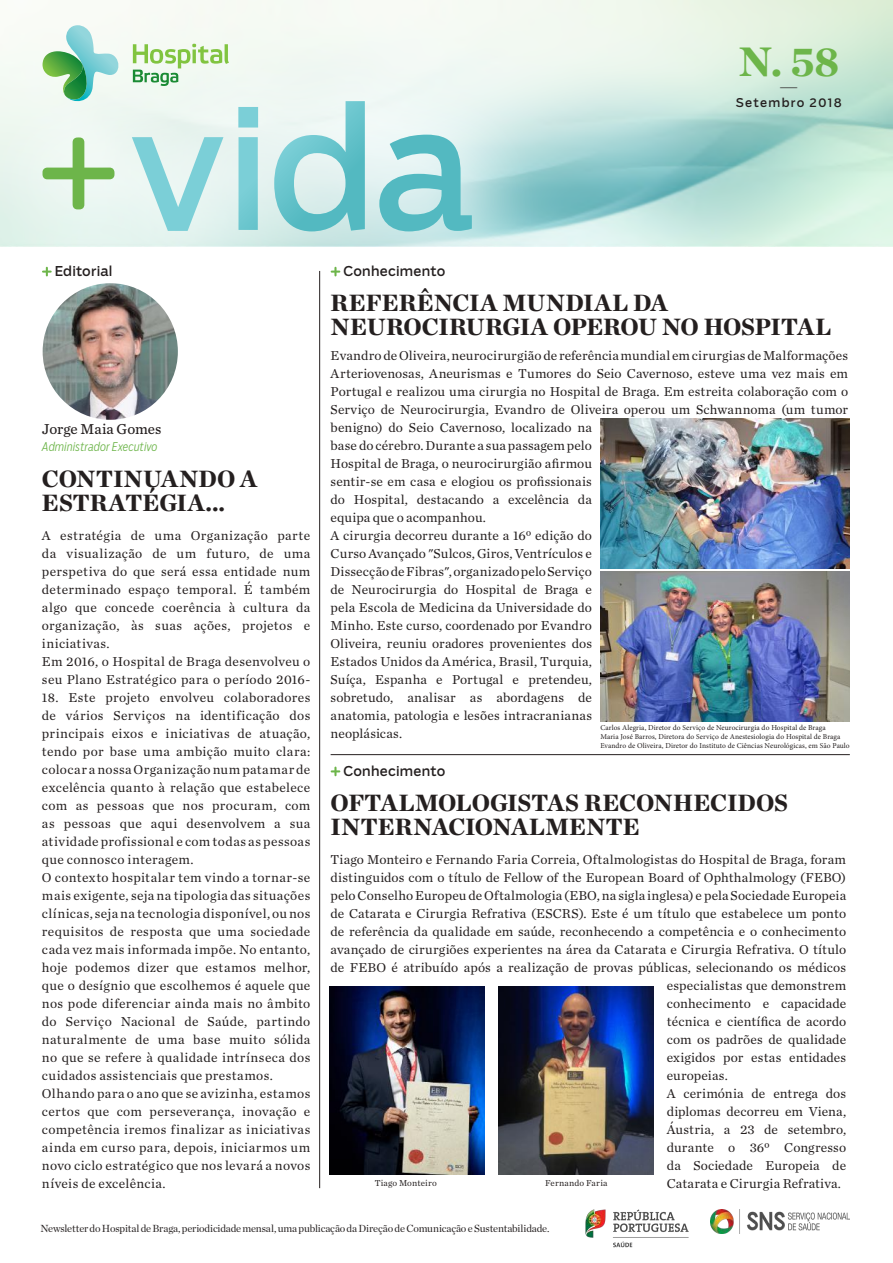
<style>
.page{position:relative;width:893px;height:1263px;background:#fff}
.page>*{position:absolute;margin:0;border:0;box-sizing:border-box;transform-origin:0 0}
.t1{font:900 42px "Chronicle Deck";color:#6db54a}
.t2{font:900 24px/24px "Chronicle Deck";letter-spacing:-.005em;color:#241f1f}
.t3{font:15px "Chronicle Text G3";letter-spacing:.005em;color:#241f1f}
.t4{font:13.5px/18px "Chronicle Text G1";letter-spacing:.02em;color:#241f1f}
.t5{font:13.5px "Boomer";letter-spacing:.01em;color:#241f1f}
.t6{font:13.5px "Chronicle Text G1";color:#241f1f}
.t7{font:italic 300 12px "Boomer Cond";letter-spacing:.005em;color:#6db54a}
.t8{font:12px "Boomer";letter-spacing:.1em;color:#241f1f}
.t9{font:10.5px "Chronicle Deck";letter-spacing:-.015em;color:#241f1f}
.t10{font:300 10.5px "Boomer";color:#241f1f;scale:2 1}
.t11{font:9px "Chronicle Text G1";letter-spacing:.025em;color:#241f1f}
.t12{font:7.5px/9px "Minion Pro";letter-spacing:.01em;color:#241f1f}
</style>
<div class="page">
<img style="left:113px;top:0;width:780px;height:247px">
<div style="left:0;top:24px;width:548px;height:285px;background:#fff;opacity:.6"></div>
<hr style="left:319px;top:271px;width:1px;height:917px;background:#241f1f">
<svg style="left:43px;top:268px;width:8px;height:7px"></svg>
<hr style="left:331px;top:754px;width:519px;height:1px;background:#241f1f">
<svg style="left:42px;top:25px;width:430px;height:206px"></svg>
<svg style="left:332px;top:268px;width:7px;height:7px"></svg>
<img style="left:585px;top:1209px;width:104px;height:39px">
<img style="left:710px;top:1210px;width:139px;height:23px">
<img style="left:600px;top:418px;width:250px;height:150px">
<svg style="left:332px;top:767px;width:7px;height:8px"></svg>
<img style="left:43px;top:283px;width:135px;height:137px">
<img style="left:499px;top:986px;width:155px;height:188px">
<img style="left:330px;top:986px;width:155px;height:188px">
<img style="left:601px;top:571px;width:249px;height:150px">
<h1 class="t1" style="left:738px;top:27px;width:102px">N. 58</h1>
<p class="t10" style="left:779px;top:81px;width:11px">—</p>
<p class="t8" style="left:736px;top:95px;width:107px">Setembro 2018</p>
<p class="t5" style="left:55px;top:263px;width:59px">Editorial</p>
<p class="t3" style="left:42px;top:418px;width:121px">Jorge Maia Gomes</p>
<p class="t7" style="left:42px;top:439px;width:117px">Administrador Executivo</p>
<h2 class="t2" style="left:42px;top:465px;width:217px">CONTINUANDO A<br>ESTRATÉGIA...</h2>
<p class="t4" style="left:42px;top:526px;width:270px">A estratégia de uma Organização parte da visualização de um futuro, de uma perspetiva do que será essa entidade num determinado espaço temporal. É também algo que concede coerência à cultura da organização, às suas ações, projetos e iniciativas.<br>Em 2016, o Hospital de Braga desenvolveu o seu Plano Estratégico para o período 2016-</p>
<p class="t4" style="left:42px;top:688px;width:270px">18. Este projeto envolveu colaboradores de vários Serviços na identificação dos principais eixos e iniciativas de atuação, tendo por base uma ambição muito clara: colocar a nossa Organização num patamar de excelência quanto à relação que estabelece com as pessoas que nos procuram, com as pessoas que aqui desenvolvem a sua atividade profissional e com todas as pessoas que connosco interagem.<br>O contexto hospitalar tem vindo a tornar-se mais exigente, seja na tipologia das situações clínicas, seja na tecnologia disponível, ou nos requisitos de resposta que uma sociedade cada vez mais informada impõe. No entanto, hoje podemos dizer que estamos melhor, que o desígnio que escolhemos é aquele que nos pode diferenciar ainda mais no âmbito do Serviço Nacional de Saúde, partindo naturalmente de uma base muito sólida no que se refere à qualidade intrínseca dos cuidados assistenciais que prestamos.<br>Olhando para o ano que se avizinha, estamos certos que com perseverança, inovação e competência iremos finalizar as iniciativas ainda em curso para, depois, iniciarmos um novo ciclo estratégico que nos levará a novos níveis de excelência.</p>
<p class="t5" style="left:343px;top:263px;width:103px">Conhecimento</p>
<h2 class="t2" style="left:331px;top:289px;width:502px">REFERÊNCIA MUNDIAL DA<br>NEUROCIRURGIA OPEROU NO HOSPITAL</h2>
<p class="t4" style="left:331px;top:346px;width:519px">Evandro de Oliveira, neurocirurgião de referência mundial em cirurgias de Malformações Arteriovenosas, Aneurismas e Tumores do Seio Cavernoso, esteve uma vez mais em Portugal e realizou uma cirurgia no Hospital de Braga. Em estreita colaboração com o Serviço de Neurocirurgia, Evandro de Oliveira operou um Schwannoma (um tumor benigno) do Seio Cavernoso, localizado na<br>base do cérebro. Durante a sua passagem pelo<br>Hospital de Braga, o neurocirurgião afirmou<br>sentir-se em casa e elogiou os profissionais<br>do Hospital, destacando a excelência da<br>equipa que o acompanhou.</p>
<p class="t4" style="left:331px;top:526px;width:263px;text-align:justify">A cirurgia decorreu durante a 16º edição do Curso Avançado "Sulcos, Giros, Ventrículos e Dissecção de Fibras", organizado pelo Serviço de Neurocirurgia do Hospital de Braga e pela Escola de Medicina da Universidade do Minho. Este curso, coordenado por Evandro Oliveira, reuniu oradores provenientes dos Estados Unidos da América, Brasil, Turquia, Suíça, Espanha e Portugal e pretendeu, sobretudo, analisar as abordagens de anatomia, patologia e lesões intracranianas neoplásicas.</p>
<p class="t12" style="left:600px;top:723px;width:251px">Carlos Alegria, Diretor do Serviço de Neurocirurgia do Hospital de Braga<br>Maria José Barros, Diretora do Serviço de Anestesiologia do Hospital de Braga<br>Evandro de Oliveira, Diretor do Instituto de Ciências Neurológicas, em São Paulo</p>
<p class="t5" style="left:343px;top:763px;width:103px">Conhecimento</p>
<h2 class="t2" style="left:331px;top:789px;width:459px">OFTALMOLOGISTAS RECONHECIDOS<br>INTERNACIONALMENTE</h2>
<p class="t4" style="left:331px;top:850px;width:517px">Tiago Monteiro e Fernando Faria Correia, Oftalmologistas do Hospital de Braga, foram</p>
<p class="t4" style="left:331px;top:868px;width:517px">distinguidos com o título de Fellow of the European Board of Ophthalmology (FEBO)</p>
<p class="t4" style="left:331px;top:886px;width:517px">pelo Conselho Europeu de Oftalmologia (EBO, na sigla inglesa) e pela Sociedade Europeia</p>
<p class="t4" style="left:331px;top:904px;width:517px">de Catarata e Cirurgia Refrativa (ESCRS). Este é um título que estabelece um ponto</p>
<p class="t4" style="left:331px;top:922px;width:517px">de referência da qualidade em saúde, reconhecendo a competência e o conhecimento</p>
<p class="t4" style="left:331px;top:940px;width:517px">avançado de cirurgiões experientes na área da Catarata e Cirurgia Refrativa. O título</p>
<p class="t4" style="left:331px;top:958px;width:517px">de FEBO é atribuído após a realização de provas públicas, selecionando os médicos</p>
<p class="t4" style="left:667px;top:976px;width:181px">especialistas que demonstrem</p>
<p class="t4" style="left:667px;top:994px;width:181px">conhecimento e capacidade</p>
<p class="t4" style="left:667px;top:1012px;width:181px">técnica e científica de acordo</p>
<p class="t4" style="left:667px;top:1030px;width:181px">com os padrões de qualidade</p>
<p class="t4" style="left:667px;top:1048px;width:181px">exigidos por estas entidades</p>
<p class="t4" style="left:667px;top:1066px;width:63px">europeias.</p>
<p class="t4" style="left:667px;top:1084px;width:181px">A cerimónia de entrega dos</p>
<p class="t6" style="left:667px;top:1101px;width:181px">diplomas decorreu em Viena,</p>
<p class="t4" style="left:667px;top:1120px;width:181px">Áustria, a 23 de setembro,</p>
<p class="t4" style="left:667px;top:1138px;width:181px">durante o 36º Congresso</p>
<p class="t4" style="left:667px;top:1156px;width:181px">da Sociedade Europeia de</p>
<p class="t4" style="left:667px;top:1174px;width:176px">Catarata e Cirurgia Refrativa.</p>
<p class="t11" style="left:375px;top:1176px;width:64px">Tiago Monteiro</p>
<p class="t11" style="left:545px;top:1176px;width:64px">Fernando Faria</p>
<p class="t9" style="left:40px;top:1220px;width:511px">Newsletter do Hospital de Braga, periodicidade mensal, uma publicação da Direção de Comunicação e Sustentabilidade.</p>
</div>
